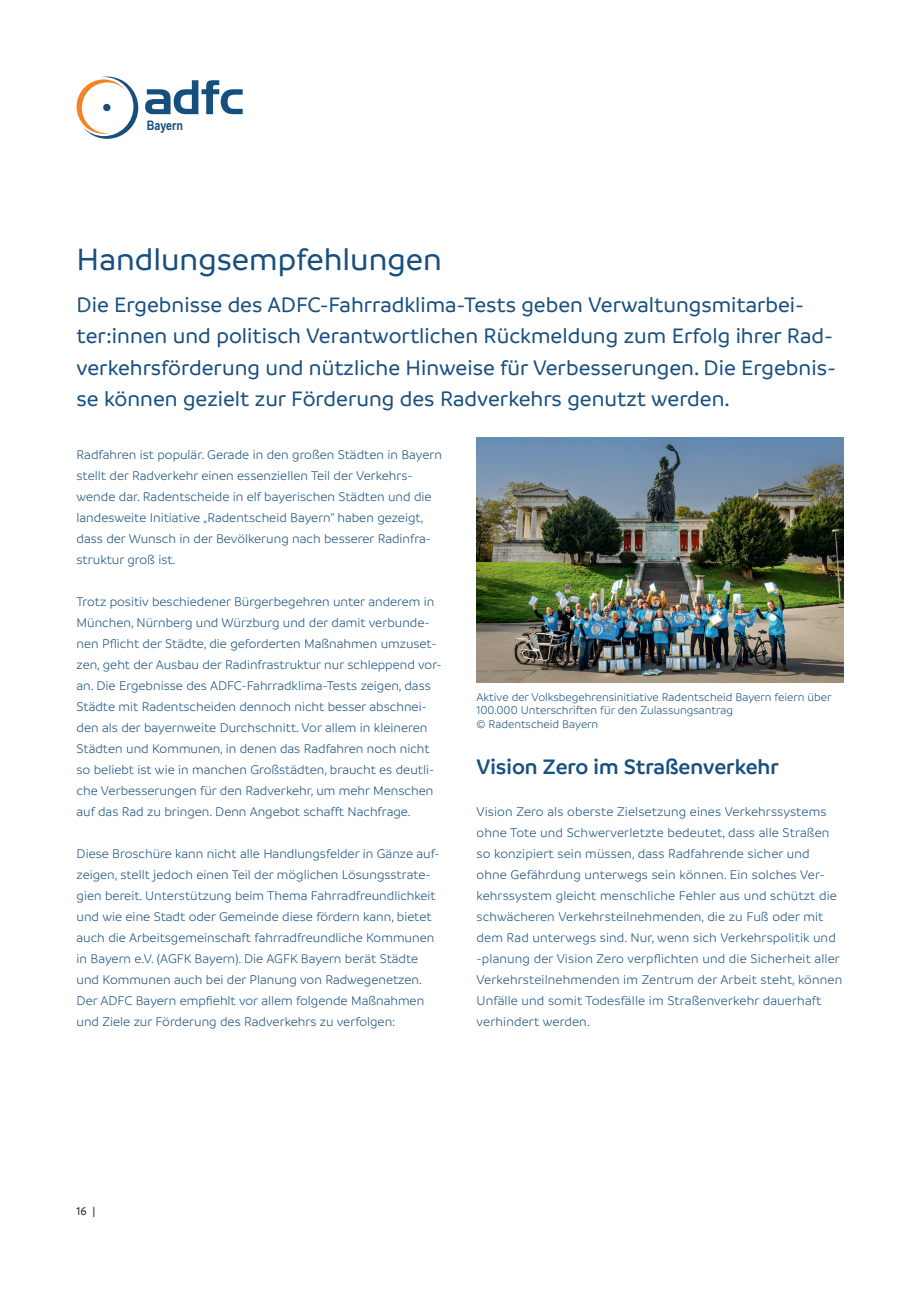
<style>
.page{position:relative;width:919px;height:1289px;background:#fff}
.page>*{position:absolute;margin:0;border:0;box-sizing:border-box;transform-origin:0 0}
.Überschrift___Branding_medium_22_Pt{font:500 33px "Branding";color:#184f7e}
.Einleitungstext___Branding_Medium_15_Pt_{font:500 22.5px/31.5px "Branding";color:#184f7e}
.Überschrift_2___Branding_semibold_15_Pt{font:600 22.5px "Branding";color:#184f7e}
.Aufzählung_Fließtext_mit_Zeichen{font:300 13.5px/21px "Branding";color:#184f7e}
.t1{font:700 13.05px "Arial Narrow";color:#164f7e}
.Bildunterschriften___Branding_semilight_{font:300 12px/13.5px "Branding";color:#184f7e}
.t2{font:500 12px "Branding";color:#231f20}
</style>
<div class="page">
<svg style="left:145px;top:80px;width:98px;height:34px"></svg>
<svg style="left:77px;top:77px;width:61px;height:62px"></svg>
<div style="left:103px;top:104px;width:7px;height:7px;background:#164f7e;border-radius:50%"></div>
<img style="left:476px;top:438px;width:366px;height:244px">
<p class="t1" style="left:147px;top:115px;width:38px">Bayern</p>
<p class="Überschrift___Branding_medium_22_Pt" style="left:77px;top:242px;width:367px">Handlungsempfehlungen</p>
<p class="Einleitungstext___Branding_Medium_15_Pt_" style="left:77px;top:289px;width:761px">Die Ergebnisse des ADFC-Fahrradklima-Tests geben Verwaltungsmitarbei&shy;ter:innen und politisch Verantwortlichen Rückmeldung zum Erfolg ihrer Rad&shy;verkehrsförderung und nützliche Hinweise für Verbesserungen. Die Ergebnis&shy;se können gezielt zur Förderung des Radverkehrs genutzt werden.</p>
<p class="Aufzählung_Fließtext_mit_Zeichen" style="left:77px;top:444px;width:367px">Radfahren ist populär. Gerade in den großen Städten in Bayern stellt der Radverkehr einen essenziellen Teil der Verkehrs&shy;wende dar. Radentscheide in elf bayerischen Städten und die landesweite Initiative „Radentscheid Bayern“ haben gezeigt, dass der Wunsch in der Bevölkerung nach besserer Radinfra&shy;struktur groß ist.</p>
<p class="Aufzählung_Fließtext_mit_Zeichen" style="left:77px;top:591px;width:367px">Trotz positiv beschiedener Bürgerbegehren unter anderem in München, Nürnberg und Würzburg und der damit verbunde&shy;nen Pflicht der Städte, die geforderten Maßnahmen umzuset&shy;zen, geht der Ausbau der Radinfrastruktur nur schleppend vor&shy;an. Die Ergebnisse des ADFC-Fahrradklima-Tests zeigen, dass Städte mit Radentscheiden dennoch nicht besser abschnei&shy;den als der bayernweite Durchschnitt. Vor allem in kleineren Städten und Kommunen, in denen das Radfahren noch nicht so beliebt ist wie in manchen Großstädten, braucht es deutli&shy;che Verbesserungen für den Radverkehr, um mehr Menschen auf das Rad zu bringen. Denn Angebot schafft Nachfrage.</p>
<p class="Aufzählung_Fließtext_mit_Zeichen" style="left:77px;top:843px;width:364px">Diese Broschüre kann nicht alle Handlungsfelder in Gänze auf&shy;zeigen, stellt jedoch einen Teil der möglichen Lösungsstrate&shy;gien bereit. Unterstützung beim Thema Fahrradfreundlichkeit und wie eine Stadt oder Gemeinde diese fördern kann, bietet auch die Arbeitsgemeinschaft fahrradfreundliche Kommunen in Bayern e.V. (AGFK Bayern). Die AGFK Bayern berät Städte und Kommunen auch bei der Planung von Radwegenetzen.</p>
<p class="Aufzählung_Fließtext_mit_Zeichen" style="left:77px;top:990px;width:349px">Der ADFC Bayern empfiehlt vor allem folgende Maßnahmen und Ziele zur Förderung des Radverkehrs zu verfolgen:</p>
<p class="Bildunterschriften___Branding_semilight_" style="left:476px;top:690px;width:356px">Aktive der Volksbegehrensinitiative Radentscheid Bayern feiern über<br>100.000 Unterschriften für den Zulassungsantrag</p>
<p class="Bildunterschriften___Branding_semilight_" style="left:476px;top:717px;width:123px">© Radentscheid Bayern</p>
<p class="Überschrift_2___Branding_semibold_15_Pt" style="left:476px;top:754px;width:304px">Vision Zero im Straßenverkehr</p>
<p class="Aufzählung_Fließtext_mit_Zeichen" style="left:476px;top:801px;width:367px">Vision Zero als oberste Zielsetzung eines Verkehrssystems ohne Tote und Schwerverletzte bedeutet, dass alle Straßen so konzipiert sein müssen, dass Radfahrende sicher und ohne Gefährdung unterwegs sein können. Ein solches Ver&shy;kehrssystem gleicht menschliche Fehler aus und schützt die schwächeren Verkehrsteilnehmenden, die zu Fuß oder mit dem Rad unterwegs sind. Nur, wenn sich Verkehrspolitik und -planung der Vision Zero verpflichten und die Sicherheit aller Verkehrsteilnehmenden im Zentrum der Arbeit steht, können Unfälle und somit Todesfälle im Straßenverkehr dauerhaft verhindert werden.</p>
<p class="t2" style="left:77px;top:1205px;width:20px">16 |</p>
</div>
